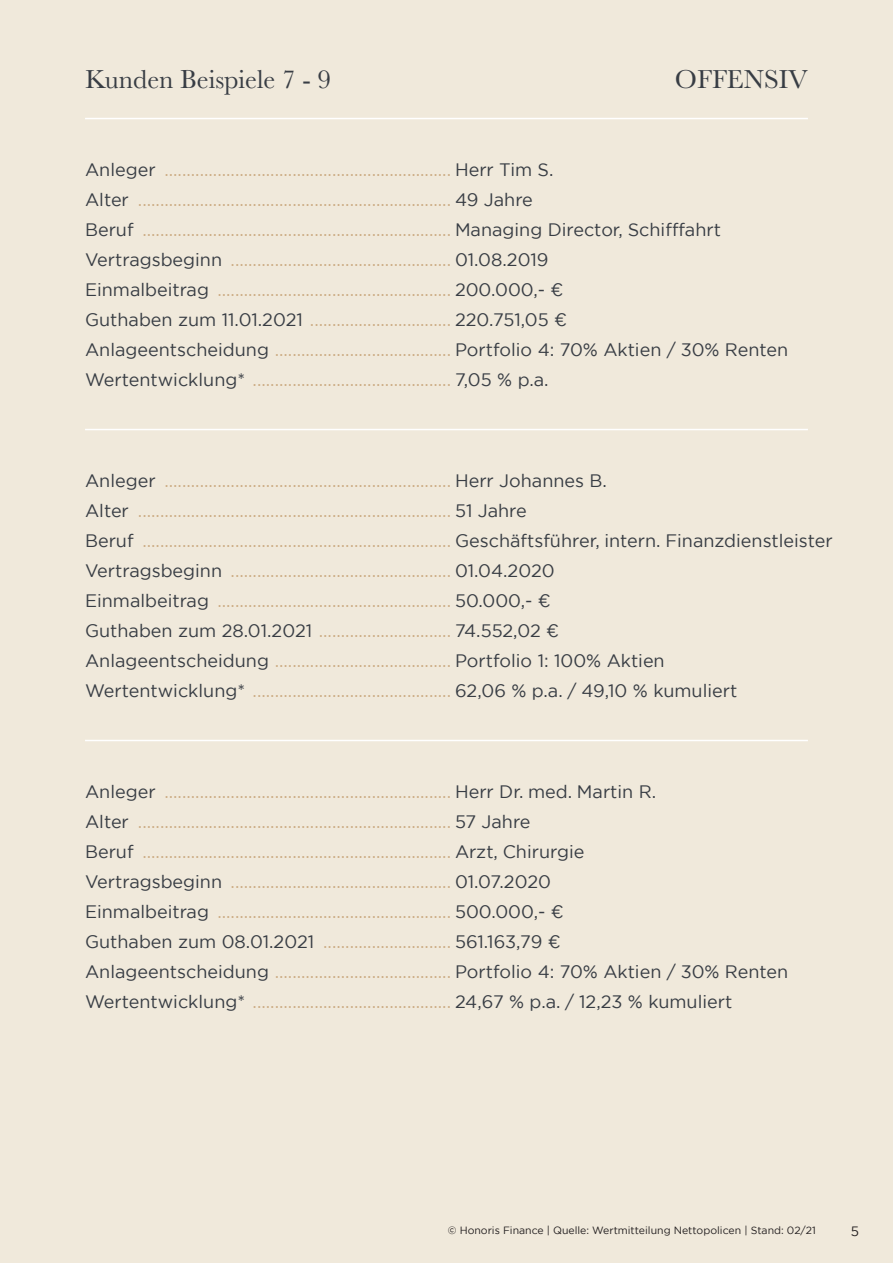
<style>
.page{position:relative;width:893px;height:1263px;background:#f0e9db}
.page>*{position:absolute;margin:0;border:0;box-sizing:border-box;transform-origin:0 0}
.t1{font:27px "Baskerville";color:#383d44}
.t2{font:18px/30px "Gotham";color:#cdae87}
.t3{font:13.5px "Gotham";color:#231f20}
.t4{font:10.5px "Gotham";color:#231f20}
.s1{color:#383d44}
</style>
<div class="page">
<hr style="left:85px;top:429px;width:723px;height:1px;background:#fff">
<hr style="left:85px;top:740px;width:723px;height:1px;background:#fff">
<hr style="left:85px;top:118px;width:723px;height:1px;background:#fff">
<h1 class="t1" style="left:85px;top:62px;width:248px">Kunden Beispiele 7 - 9</h1>
<h1 class="t1" style="left:675px;top:62px;width:135px">OFFENSIV</h1>
<p class="t2" style="left:85px;top:154px;width:705px"><span class="s1">Anleger</span> ................................................................. <span class="s1">Herr Tim S.<br>Alter</span> ....................................................................... <span class="s1">49 Jahre<br>Beruf</span> ...................................................................... <span class="s1">Managing Director, Schifffahrt Vertragsbeginn</span> .................................................. <span class="s1">01.08.2019<br>Einmalbeitrag</span> ..................................................... <span class="s1">200.000,- €<br>Guthaben zum 11.01.2021</span> ................................ <span class="s1">220.751,05 €<br>Anlageentscheidung</span> ........................................ <span class="s1">Portfolio 4: 70% Aktien / 30% Renten Wertentwicklung*</span> ............................................. <span class="s1">7,05 % p.a.</span></p>
<p class="t2" style="left:85px;top:465px;width:749px"><span class="s1">Anleger</span> ................................................................. <span class="s1">Herr Johannes B.<br>Alter</span> ....................................................................... <span class="s1">51 Jahre<br>Beruf</span> ...................................................................... <span class="s1">Geschäftsführer, intern. Finanzdienstleister Vertragsbeginn</span> .................................................. <span class="s1">01.04.2020<br>Einmalbeitrag</span> ..................................................... <span class="s1">50.000,- €<br>Guthaben zum 28.01.2021</span> .............................. <span class="s1">74.552,02 €<br>Anlageentscheidung</span> ........................................ <span class="s1">Portfolio 1: 100% Aktien<br>Wertentwicklung*</span> ............................................. <span class="s1">62,06 % p.a. / 49,10 % kumuliert</span></p>
<p class="t2" style="left:85px;top:776px;width:705px"><span class="s1">Anleger</span> ................................................................. <span class="s1">Herr Dr. med. Martin R.<br>Alter</span> ....................................................................... <span class="s1">57 Jahre<br>Beruf</span> ...................................................................... <span class="s1">Arzt, Chirurgie<br>Vertragsbeginn</span> .................................................. <span class="s1">01.07.2020<br>Einmalbeitrag</span> ..................................................... <span class="s1">500.000,- €<br>Guthaben zum 08.01.2021</span> ............................. <span class="s1">561.163,79 €<br>Anlageentscheidung</span> ........................................ <span class="s1">Portfolio 4: 70% Aktien / 30% Renten Wertentwicklung*</span> ............................................. <span class="s1">24,67 % p.a. / 12,23 % kumuliert</span></p>
<p class="t4" style="left:448px;top:1224px;width:369px">© Honoris Finance | Quelle: Wertmitteilung Nettopolicen | Stand: 02/21</p>
<p class="t3" style="left:851px;top:1222px;width:10px">5</p>
</div>
